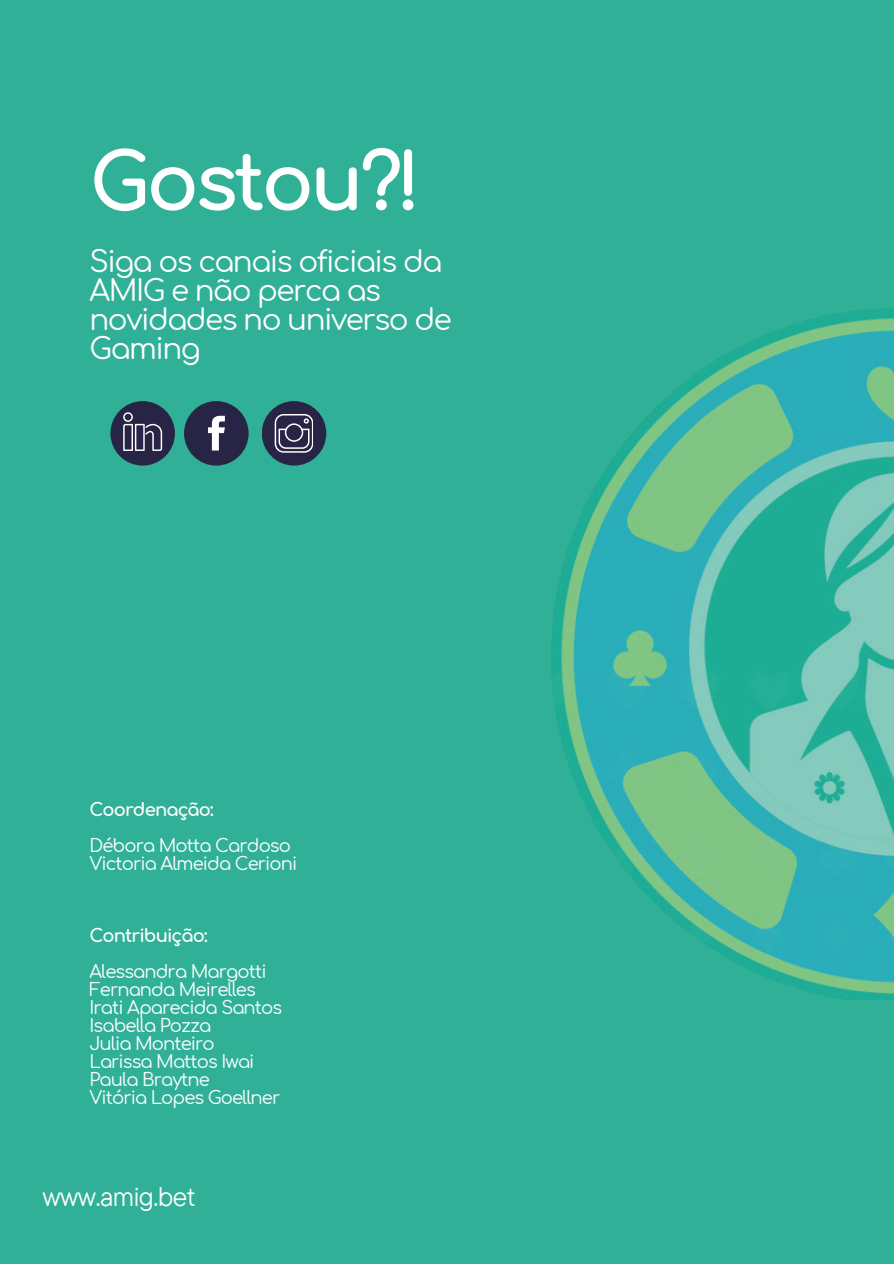
<style>
.page{position:relative;width:894px;height:1264px;background:#fff}
.page>*{position:absolute;margin:0;border:0;box-sizing:border-box;transform-origin:0 0}
.t1{font:700 78.3px "Comfortaa";letter-spacing:-.05em;color:#fff}
.t2{font:29.4px/29.1px "Comfortaa";letter-spacing:-.05em;color:#fff}
.t3{font:27px "TT Commons Pro";letter-spacing:-.02em;color:#fff}
.t4{font:18px/18px "Comfortaa";letter-spacing:-.05em;color:#fff}
.t5{font:700 18px "Comfortaa";letter-spacing:-.05em;color:#fff}
</style>
<div class="page">
<div style="left:0;top:0;width:893px;height:1263px;background:#31b098"></div>
<div style="left:110px;top:401px;width:65px;height:64px;background:#272445;border-radius:50%"></div>
<svg style="left:123px;top:412px;width:39px;height:38px"></svg>
<div style="left:184px;top:401px;width:64px;height:64px;background:#272445;border-radius:50%"></div>
<svg style="left:208px;top:416px;width:17px;height:34px"></svg>
<div style="left:262px;top:401px;width:64px;height:64px;background:#272445;border-radius:50%"></div>
<svg style="left:274px;top:414px;width:39px;height:38px"></svg>
<img style="left:551px;top:308px;width:342px;height:691px">
<h1 class="t1" style="left:89px;top:110px;width:333px">Gostou?!</h1>
<h2 class="t2" style="left:89px;top:242px;width:364px">Siga os canais oficiais da<br>AMIG e não perca as novidades no universo de<br>Gaming</h2>
<p class="t5" style="left:89px;top:792px;width:126px">Coordenação:</p>
<p class="t4" style="left:89px;top:834px;width:209px">Débora Motta Cardoso<br>Victoria Almeida Cerioni</p>
<p class="t5" style="left:89px;top:918px;width:120px">Contribuição:</p>
<p class="t4" style="left:89px;top:960px;width:194px">Alessandra Margotti<br>Fernanda Meirelles<br>Irati Aparecida Santos<br>Isabella Pozza<br>Julia Monteiro<br>Larissa Mattos Iwai<br>Paula Braytne<br>Vitória Lopes Goellner</p>
<h3 class="t3" style="left:42px;top:1177px;width:154px">www.amig.bet</h3>
</div>
